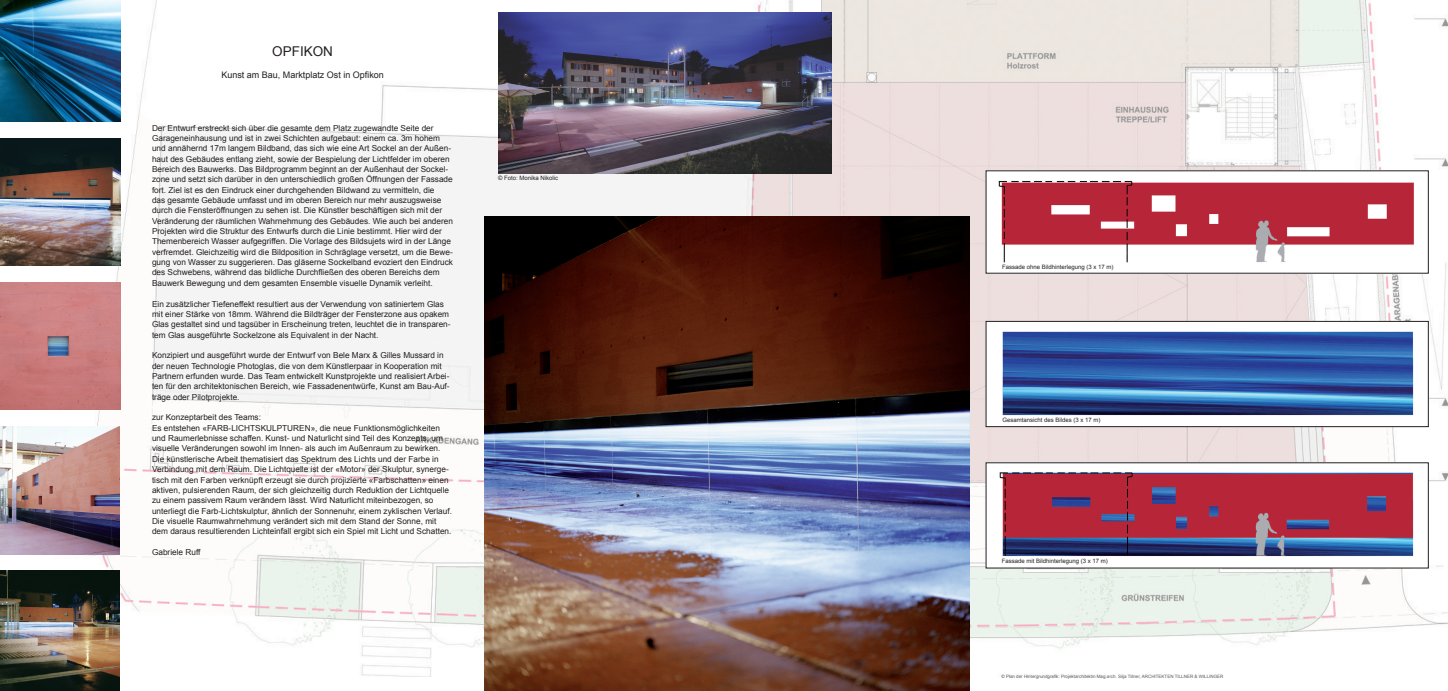
<style>
.page{position:relative;width:1448px;height:691px;background:#fff}
.page>*{position:absolute;margin:0;border:0;box-sizing:border-box;transform-origin:0 0}
.t1{font:13.5px "Arial";color:#231f20}
.t2{font:9px "Arial";color:#231f20}
.t3{font:8.25px/10.4px "Arial";color:#231f20}
.t4{font:6px "Arial";color:#231f20}
.t5{font:4.5px "Arial";color:#57585a}
</style>
<div class="page">
<img style="left:49px;top:0;width:1399px;height:676px">
<img style="left:988px;top:173px;width:438px;height:98px">
<img style="left:988px;top:323px;width:438px;height:102px">
<div style="left:986px;top:321px;width:442px;height:106px;border:1px solid #231f20"></div>
<img style="left:988px;top:465px;width:438px;height:101px">
<img style="left:485px;top:216px;width:484px;height:475px">
<img style="left:0;top:0;width:120px;height:122px">
<img style="left:0;top:427px;width:120px;height:127px">
<img style="left:0;top:282px;width:120px;height:128px">
<img style="left:498px;top:13px;width:333px;height:160px">
<img style="left:0;top:570px;width:120px;height:121px">
<img style="left:0;top:138px;width:121px;height:128px">
<h1 class="t1" style="left:272px;top:43px;width:62px">OPFIKON</h1>
<p class="t2" style="left:221px;top:69px;width:164px">Kunst am Bau, Marktplatz Ost in Opfikon</p>
<p class="t3" style="left:152px;top:123px;width:302px">Der Entwurf erstreckt sich über die gesamte dem Platz zugewandte Seite der Garageneinhausung und ist in zwei Schichten aufgebaut: einem ca. 3m hohem und annähernd 17m langem Bildband, das sich wie eine Art Sockel an der Außen&shy;haut des Gebäudes entlang zieht, sowie der Bespielung der Lichtfelder im oberen Bereich des Bauwerks. Das Bildprogramm beginnt an der Außenhaut der Sockel&shy;zone und setzt sich darüber in den unterschiedlich großen Öffnungen der Fassade fort. Ziel ist es den Eindruck einer durchgehenden Bildwand zu vermitteln, die<br>das gesamte Gebäude umfasst und im oberen Bereich nur mehr auszugsweise durch die Fensteröffnungen zu sehen ist. Die Künstler beschäftigen sich mit der Veränderung der räumlichen Wahrnehmung des Gebäudes. Wie auch bei anderen Projekten wird die Struktur des Entwurfs durch die Linie bestimmt. Hier wird der Themenbereich Wasser aufgegriffen. Die Vorlage des Bildsujets wird in der Länge verfremdet. Gleichzeitig wird die Bildposition in Schräglage versetzt, um die Bewe&shy;gung von Wasser zu suggerieren. Das gläserne Sockelband evoziert den Eindruck des Schwebens, während das bildliche Durchfließen des oberen Bereichs dem Bauwerk Bewegung und dem gesamten Ensemble visuelle Dynamik verleiht.</p>
<p class="t3" style="left:152px;top:299px;width:300px">Ein zusätzlicher Tiefeneffekt resultiert aus der Verwendung von satiniertem Glas mit einer Stärke von 18mm. Während die Bildträger der Fensterzone aus opakem Glas gestaltet sind und tagsüber in Erscheinung treten, leuchtet die in transparen&shy;tem Glas ausgeführte Sockelzone als Equivalent in der Nacht.</p>
<p class="t3" style="left:152px;top:350px;width:299px">Konzipiert und ausgeführt wurde der Entwurf von Bele Marx &amp; Gilles Mussard in der neuen Technologie Photoglas, die von dem Künstlerpaar in Kooperation mit Partnern erfunden wurde. Das Team entwickelt Kunstprojekte und realisiert Arbei&shy;ten für den architektonischen Bereich, wie Fassadenentwürfe, Kunst am Bau-Auf&shy;träge oder Pilotprojekte.</p>
<p class="t3" style="left:152px;top:412px;width:301px">zur Konzeptarbeit des Teams:<br>Es entstehen «FARB-LICHTSKULPTUREN», die neue Funktionsmöglichkeiten und Raumerlebnisse schaffen. Kunst- und Naturlicht sind Teil des Konzepts, um visuelle Veränderungen sowohl im Innen- als auch im Außenraum zu bewirken.<br>Die künstlerische Arbeit thematisiert das Spektrum des Lichts und der Farbe in Verbindung mit dem Raum. Die Lichtquelle ist der «Motor» der Skulptur, synerge&shy;tisch mit den Farben verknüpft erzeugt sie durch projizierte «Farbschatten» einen aktiven, pulsierenden Raum, der sich gleichzeitig durch Reduktion der Lichtquelle zu einem passivem Raum verändern lässt. Wird Naturlicht miteinbezogen, so unterliegt die Farb-Lichtskulptur, ähnlich der Sonnenuhr, einem zyklischen Verlauf.<br>Die visuelle Raumwahrnehmung verändert sich mit dem Stand der Sonne, mit dem daraus resultierenden Lichteinfall ergibt sich ein Spiel mit Licht und Schatten.</p>
<p class="t3" style="left:152px;top:547px;width:50px">Gabriele Ruff</p>
<p class="t4" style="left:498px;top:174px;width:62px">© Foto: Monika Nikolic</p>
<p class="t4" style="left:1002px;top:263px;width:113px">Fassade ohne Bildhinterlegung (3 x 17 m)</p>
<p class="t4" style="left:1002px;top:416px;width:100px">Gesamtansicht des Bildes (3 x 17 m)</p>
<p class="t4" style="left:1002px;top:557px;width:108px">Fassade mit Bildhinterlegung (3 x 17 m)</p>
<p class="t5" style="left:1001px;top:673px;width:224px">© Plan der Hintergrundgrafik: Projektarchitektin Mag.arch. Silja Tillner, ARCHITEKTEN TILLNER &amp; WILLINGER</p>
</div>
